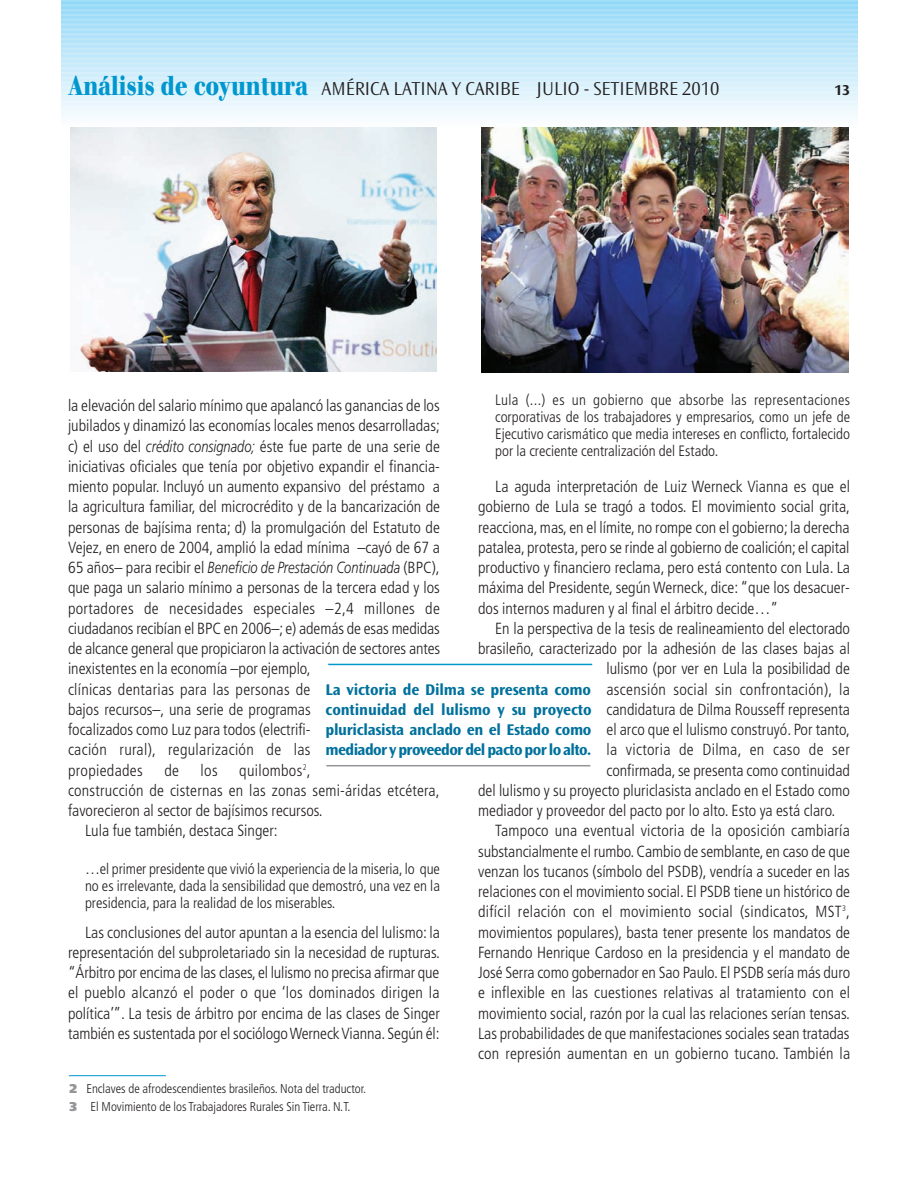
<style>
.page{position:relative;width:918px;height:1188px;background:#fff}
.page>*{position:absolute;margin:0;border:0;box-sizing:border-box;transform-origin:0 0}
.t1{font:300 19.5px "Ocean Sans Std";color:#231f20}
.t2{font:300 condensed 16.2px/20.2px "Frutiger";color:#231f20;text-align:justify}
.t3{font:700 16.2px/20.2px "Ocean Sans Std";letter-spacing:-.04em;color:#00719c;text-align:justify}
.t4{font:300 condensed 16.2px "Frutiger";letter-spacing:.02em;color:#231f20}
.t5{font:300 condensed 15px/17.2px "Frutiger";color:#231f20;text-align:justify}
.t6{font:700 15px "Ocean Sans Std";color:#231f20}
.t7{font:300 condensed 12.75px/17.9px "Frutiger";color:#231f20}
.s1{font-family:"Walbaum";font-weight:700;font-size:27px;color:#0097cf}
.s2{font-style:italic;font-stretch:normal}
.s3{font-family:"Frutiger LT Std";font-weight:900;font-stretch:normal;color:#939598}
</style>
<div class="page">
<hr style="left:61px;top:1px;width:796px;height:3px;background:#8fd8f7">
<hr style="left:61px;top:4px;width:796px;height:4px;background:#a3def8">
<hr style="left:61px;top:6px;width:796px;height:3px;background:#95daf8">
<hr style="left:61px;top:8px;width:796px;height:4px;background:#9edcf8">
<hr style="left:61px;top:10px;width:796px;height:3px;background:#98dbf8">
<hr style="left:61px;top:13px;width:796px;height:4px;background:#a4def8">
<hr style="left:61px;top:15px;width:796px;height:3px;background:#9cdcf8">
<hr style="left:61px;top:18px;width:796px;height:4px;background:#aae0f8">
<hr style="left:61px;top:20px;width:796px;height:3px;background:#a1ddf8">
<hr style="left:61px;top:23px;width:796px;height:4px;background:#afe2f8">
<hr style="left:61px;top:25px;width:796px;height:3px;background:#a5dff8">
<hr style="left:61px;top:28px;width:796px;height:4px;background:#b5e3f9">
<hr style="left:61px;top:30px;width:796px;height:3px;background:#aae0f9">
<hr style="left:61px;top:33px;width:796px;height:4px;background:#b9e5f9">
<hr style="left:61px;top:35px;width:796px;height:3px;background:#aee1f9">
<hr style="left:61px;top:38px;width:796px;height:4px;background:#bde6f9">
<hr style="left:61px;top:40px;width:796px;height:3px;background:#b3e3f9">
<hr style="left:61px;top:42px;width:796px;height:4px;background:#bde5f9">
<hr style="left:61px;top:46px;width:796px;height:3px;background:#b9e5fa">
<hr style="left:61px;top:47px;width:796px;height:4px;background:#c1e7fa">
<hr style="left:61px;top:49px;width:796px;height:3px;background:#bbe5fa">
<hr style="left:61px;top:52px;width:796px;height:4px;background:#c5e9fa">
<hr style="left:61px;top:54px;width:796px;height:3px;background:#bfe7fa">
<hr style="left:61px;top:57px;width:796px;height:4px;background:#caebfa">
<hr style="left:61px;top:59px;width:796px;height:3px;background:#c3e9fa">
<hr style="left:61px;top:62px;width:796px;height:4px;background:#ceecfa">
<hr style="left:61px;top:64px;width:796px;height:3px;background:#c7eafa">
<hr style="left:61px;top:67px;width:796px;height:4px;background:#d2edfb">
<hr style="left:61px;top:69px;width:796px;height:3px;background:#ccecfb">
<hr style="left:61px;top:71px;width:796px;height:4px;background:#ceedfb">
<hr style="left:61px;top:75px;width:796px;height:3px;background:#d1eefb">
<hr style="left:61px;top:78px;width:796px;height:3px;background:#d3effb">
<hr style="left:61px;top:81px;width:796px;height:4px;background:#d6f0fb">
<hr style="left:61px;top:85px;width:796px;height:4px;background:#d9f1fb">
<hr style="left:61px;top:89px;width:796px;height:3px;background:#ddf2fc">
<hr style="left:61px;top:91px;width:796px;height:4px;background:#dff3fc">
<hr style="left:61px;top:95px;width:796px;height:4px;background:#e2f4fc">
<hr style="left:61px;top:99px;width:796px;height:3px;background:#e6f6fc">
<hr style="left:61px;top:101px;width:796px;height:4px;background:#e8f6fd">
<hr style="left:61px;top:105px;width:796px;height:4px;background:#ebf8fd">
<hr style="left:61px;top:109px;width:796px;height:3px;background:#eff9fd">
<hr style="left:61px;top:112px;width:796px;height:3px;background:#f1fafd">
<hr style="left:61px;top:115px;width:796px;height:4px;background:#f4fbfe">
<hr style="left:61px;top:119px;width:796px;height:4px;background:#f8fcfe">
<hr style="left:61px;top:123px;width:796px;height:3px;background:#fbfdfe">
<hr style="left:328px;top:664px;width:264px;height:1px;background:#0097cf">
<hr style="left:326px;top:765px;width:264px;height:1px;background:#939598">
<hr style="left:69px;top:1075px;width:97px;height:1px;background:#0097cf">
<img style="left:482px;top:128px;width:367px;height:244px">
<img style="left:70px;top:128px;width:367px;height:244px">
<p class="t1" style="left:68px;top:81px;width:653px"><span class="s1">Análisis de coyuntura</span> AMÉRICA LATINA Y CARIBE JULIO - SETIEMBRE 2010</p>
<p class="t6" style="left:834px;top:84px;width:17px">13</p>
<p class="t5" style="left:495px;top:392px;width:356px">Lula (...) es un gobierno que absorbe las representaciones corporativas de los trabajadores y empresarios, como un jefe de Ejecutivo carismático que media intereses en conflicto, fortalecido por la creciente centralización del Estado.</p>
<p class="t2" style="left:478px;top:478px;width:374px;text-indent:17px">La aguda interpretación de Luiz Werneck Vianna es que el gobierno de Lula se tragó a todos. El movimiento social grita, reacciona, mas, en el límite, no rompe con el gobierno; la derecha patalea, protesta, pero se rinde al gobierno de coalición; el capital productivo y financiero reclama, pero está contento con Lula. La máxima del Presidente, según Werneck, dice: “que los desacuer&shy;dos internos maduren y al final el árbitro decide…”</p>
<p class="t2" style="left:495px;top:619px;width:356px">En la perspectiva de la tesis de realineamiento del electorado</p>
<p class="t2" style="left:478px;top:640px;width:373px">brasileño, caracterizado por la adhesión de las clases bajas al</p>
<p class="t2" style="left:606px;top:660px;width:245px">lulismo (por ver en Lula la posibilidad de</p>
<p class="t4" style="left:606px;top:682px;width:245px">ascensión social sin confrontación), la</p>
<p class="t2" style="left:606px;top:700px;width:245px">candidatura de Dilma Rousseff representa</p>
<p class="t2" style="left:606px;top:721px;width:245px">el arco que el lulismo construyó. Por tanto,</p>
<p class="t4" style="left:606px;top:743px;width:245px">la victoria de Dilma, en caso de ser</p>
<p class="t2" style="left:606px;top:761px;width:245px">confirmada,se presenta como continuidad</p>
<p class="t2" style="left:478px;top:781px;width:373px">del lulismo y su proyecto pluriclasista anclado en el Estado como</p>
<p class="t2" style="left:478px;top:802px;width:359px">mediador y proveedor del pacto por lo alto. Esto ya está claro.</p>
<p class="t2" style="left:495px;top:822px;width:356px">Tampoco una eventual victoria de la oposición cambiaría</p>
<p class="t2" style="left:478px;top:842px;width:373px">substancialmente el rumbo. Cambio de semblante, en caso de que</p>
<p class="t2" style="left:478px;top:862px;width:373px">venzan los tucanos (símbolo del PSDB), vendría a suceder en las</p>
<p class="t2" style="left:478px;top:883px;width:373px">relaciones con el movimiento social. El PSDB tiene un histórico de</p>
<p class="t4" style="left:478px;top:905px;width:373px">difícil relación con el movimiento social (sindicatos, MST<sup>3</sup>,</p>
<p class="t2" style="left:478px;top:923px;width:374px">movimientos populares), basta tener presente los mandatos de</p>
<p class="t2" style="left:478px;top:943px;width:373px">Fernando Henrique Cardoso en la presidencia y el mandato de</p>
<p class="t2" style="left:478px;top:964px;width:374px">José Serra como gobernador en Sao Paulo. El PSDB sería más duro</p>
<p class="t2" style="left:478px;top:984px;width:374px">e inflexible en las cuestiones relativas al tratamiento con el</p>
<p class="t2" style="left:478px;top:1004px;width:373px">movimiento social, razón por la cual las relaciones serían tensas.</p>
<p class="t2" style="left:478px;top:1024px;width:373px">Las probabilidades de que manifestaciones sociales sean tratadas</p>
<p class="t2" style="left:478px;top:1045px;width:374px">con represión aumentan en un gobierno tucano. También la</p>
<p class="t2" style="left:68px;top:397px;width:374px;text-align:left">la elevación del salario mínimo que apalancó las ganancias de los jubilados y dinamizó las economías locales menos desarrolladas; c) el uso del <span class="s2">crédito consignado;</span> éste fue parte de una serie de iniciativas oficiales que tenía por objetivo expandir el financia&shy;miento popular. Incluyó un aumento expansivo del préstamo a la agricultura familiar, del microcrédito y de la bancarización de personas de bajísima renta; d) la promulgación del Estatuto de Vejez, en enero de 2004, amplió la edad mínima –cayó de 67 a 65 años– para recibir el <span class="s2">Beneficio de Prestación Continuada</span> (BPC), que paga un salario mínimo a personas de la tercera edad y los portadores de necesidades especiales –2,4 millones de ciudadanos recibían el BPC en 2006–; e) además de esas medidas de alcance general que propiciaron la activación de sectores antes inexistentes en la economía –por ejemplo,<br>clínicas dentarias para las personas de<br>bajos recursos–, una serie de programas<br>focalizados como Luz para todos (electrifi-<br>cación rural), regularización de las<br>propiedades</p>
<p class="t3" style="left:326px;top:680px;width:268px">La victoria de Dilma se presenta como continuidad del lulismo y su proyecto pluriclasista anclado en el Estado como mediador y proveedor del pacto por lo alto.</p>
<p class="t2" style="left:164px;top:761px;width:16px">de</p>
<p class="t2" style="left:201px;top:761px;width:19px">los</p>
<p class="t4" style="left:239px;top:763px;width:73px">quilombos<sup>2</sup>,</p>
<p class="t2" style="left:68px;top:781px;width:373px">construcción de cisternas en las zonas semi-áridas etcétera,</p>
<p class="t2" style="left:68px;top:802px;width:256px">favorecieron al sector de bajísimos recursos.</p>
<p class="t2" style="left:85px;top:822px;width:194px">Lula fue también, destaca Singer:</p>
<p class="t5" style="left:85px;top:861px;width:357px">…el primer presidente que vivió la experiencia de la miseria, lo que no es irrelevante, dada la sensibilidad que demostró, una vez en la presidencia, para la realidad de los miserables.</p>
<p class="t2" style="left:68px;top:923px;width:374px;text-indent:17px">Las conclusiones del autor apuntan a la esencia del lulismo: la representación del subproletariado sin la necesidad de rupturas. “Árbitro por encima de las clases, el lulismo no precisa afirmar que el pueblo alcanzó el poder o que ‘los dominados dirigen la política’”. La tesis de árbitro por encima de las clases de Singer también es sustentada por el sociólogo Werneck Vianna. Según él:</p>
<p class="t7" style="left:69px;top:1080px;width:298px"><span class="s3">2</span> Enclaves de afrodescendientes brasileños. Nota del traductor.<br><span class="s3">3</span> El Movimiento de los Trabajadores Rurales Sin Tierra. N.T.</p>
</div>
